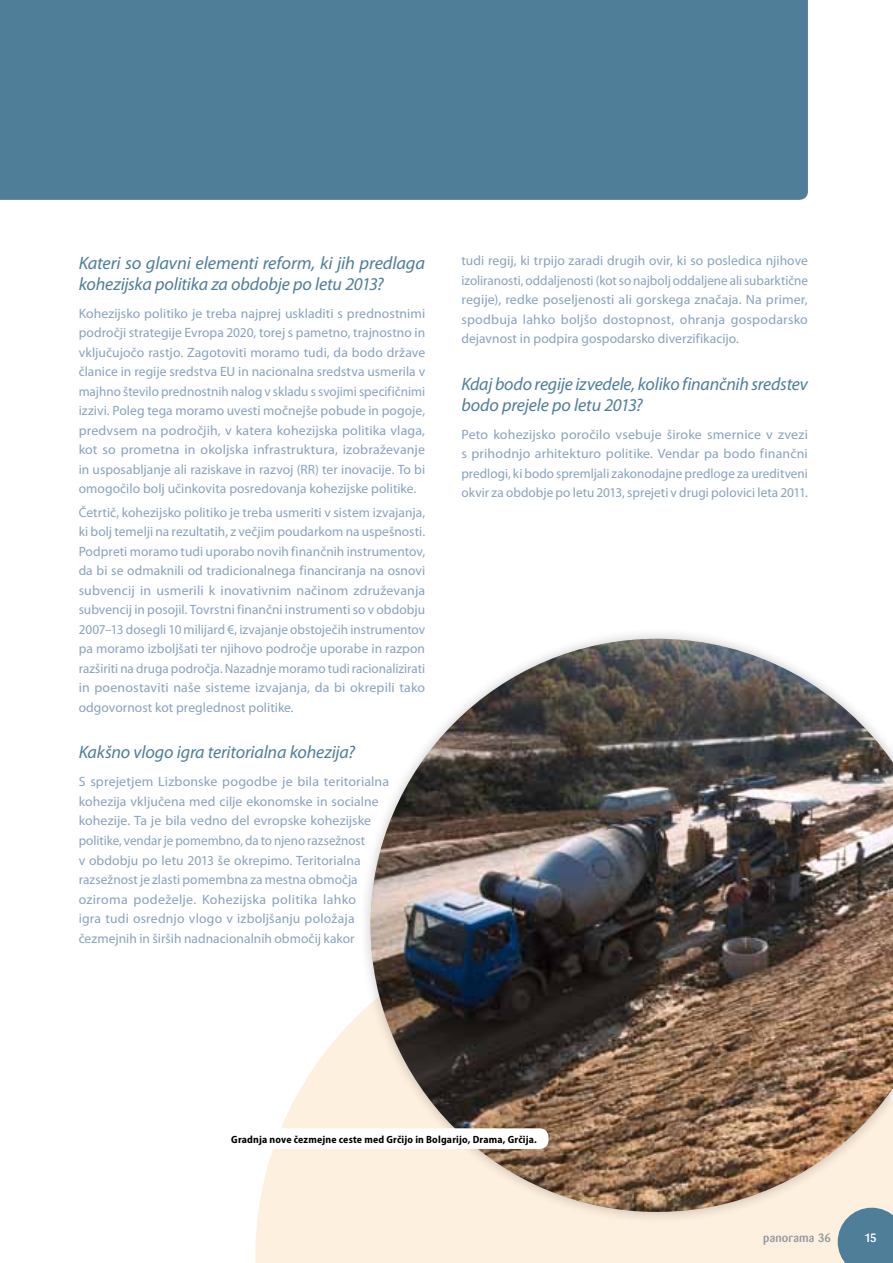
<style>
.page{position:relative;width:893px;height:1263px;background:#fff}
.page>*{position:absolute;margin:0;border:0;box-sizing:border-box;transform-origin:0 0}
.t1{font:italic 18px/21px "Myriad Pro";letter-spacing:-.01em;color:#4f7e98}
.t2{font:13.5px/19.5px "Myriad Pro";letter-spacing:.005em;color:#89a2be;text-align:justify}
.t3{font:500 12px "Barmeno";letter-spacing:.02em;color:#90989c}
.t4{font:500 12px "Barmeno";color:#fff}
.t5{font:700 semi-condensed 10.5px "Myriad Pro";letter-spacing:.02em;color:#000}
</style>
<div class="page">
<svg style="left:255px;top:1015px;width:583px;height:248px;fill:#fef0df"></svg>
<div style="left:358px;top:626px;width:535px;height:597px;background:#000;opacity:.22"></div>
<img style="left:370px;top:639px;width:523px;height:573px">
<div style="left:0;top:0;width:808px;height:200px;background:#4f7e98"></div>
<svg style="left:838px;top:1208px;width:55px;height:55px;background:#618a9f"></svg>
<div style="left:85px;top:1128px;width:464px;height:21px;background:#fff;border-radius:9px"></div>
<h1 class="t1" style="left:79px;top:252px;width:348px">Kateri so glavni elementi reform, ki jih predlaga kohezijska politika za obdobje po letu 2013?</h1>
<p class="t2" style="left:79px;top:303px;width:348px">Kohezijsko politiko je treba najprej uskladiti s prednostnimi področji strategije Evropa 2020, torej s pametno, trajnostno in vključujočo rastjo. Zagotoviti moramo tudi, da bodo države članice in regije sredstva EU in nacionalna sredstva usmerila v majhno število prednostnih nalog v skladu s svojimi specifičnimi izzivi. Poleg tega moramo uvesti močnejše pobude in pogoje, predvsem na področjih, v katera kohezijska politika vlaga, kot so prometna in okoljska infrastruktura, izobraževanje in usposabljanje ali raziskave in razvoj (RR) ter inovacije. To bi omogočilo bolj učinkovita posredovanja kohezijske politike.</p>
<p class="t2" style="left:79px;top:502px;width:348px">Četrtič, kohezijsko politiko je treba usmeriti v sistem izvajanja, ki bolj temelji na rezultatih, z večjim poudarkom na uspešnosti.<br>Podpreti moramo tudi uporabo novih finančnih instrumentov, da bi se odmaknili od tradicionalnega financiranja na osnovi subvencij in usmerili k inovativnim načinom združevanja subvencij in posojil. Tovrstni finančni instrumenti so v obdobju 2007–13 dosegli 10 milijard €, izvajanje obstoječih instrumentov pa moramo izboljšati ter njihovo področje uporabe in razpon razširiti na druga področja. Nazadnje moramo tudi racionalizirati in poenostaviti naše sisteme izvajanja, da bi okrepili tako odgovornost kot preglednost politike.</p>
<h1 class="t1" style="left:79px;top:742px;width:278px">Kakšno vlogo igra teritorialna kohezija?</h1>
<p class="t2" style="left:79px;top:772px;width:312px;text-align:left">S sprejetjem Lizbonske pogodbe je bila teritorialna kohezija vključena med cilje ekonomske in socialne kohezije. Ta je bila vedno del evropske kohezijske politike, vendar je pomembno, da to njeno razsežnost<br>v obdobju po letu 2013 še okrepimo. Teritorialna razsežnost je zlasti pomembna za mestna območja oziroma podeželje. Kohezijska politika lahko<br>igra tudi osrednjo vlogo v izboljšanju položaja čezmejnih in širših nadnacionalnih območij kakor</p>
<p class="t2" style="left:461px;top:251px;width:348px">tudi regij, ki trpijo zaradi drugih ovir, ki so posledica njihove izoliranosti, oddaljenosti (kot so najbolj oddaljene ali subarktične regije), redke poseljenosti ali gorskega značaja. Na primer, spodbuja lahko boljšo dostopnost, ohranja gospodarsko dejavnost in podpira gospodarsko diverzifikacijo.</p>
<h1 class="t1" style="left:461px;top:373px;width:348px">Kdaj bodo regije izvedele, koliko finančnih sredstev bodo prejele po letu 2013?</h1>
<p class="t2" style="left:461px;top:424px;width:348px">Peto kohezijsko poročilo vsebuje široke smernice v zvezi s prihodnjo arhitekturo politike. Vendar pa bodo finančni predlogi, ki bodo spremljali zakonodajne predloge za ureditveni okvir za obdobje po letu 2013, sprejeti v drugi polovici leta 2011.</p>
<p class="t5" style="left:231px;top:1133px;width:307px">Gradnja nove čezmejne ceste med Grčijo in Bolgarijo, Drama, Grčija.</p>
<p class="t3" style="left:763px;top:1230px;width:69px">panorama 36</p>
<p class="t4" style="left:865px;top:1231px;width:14px">15</p>
</div>
